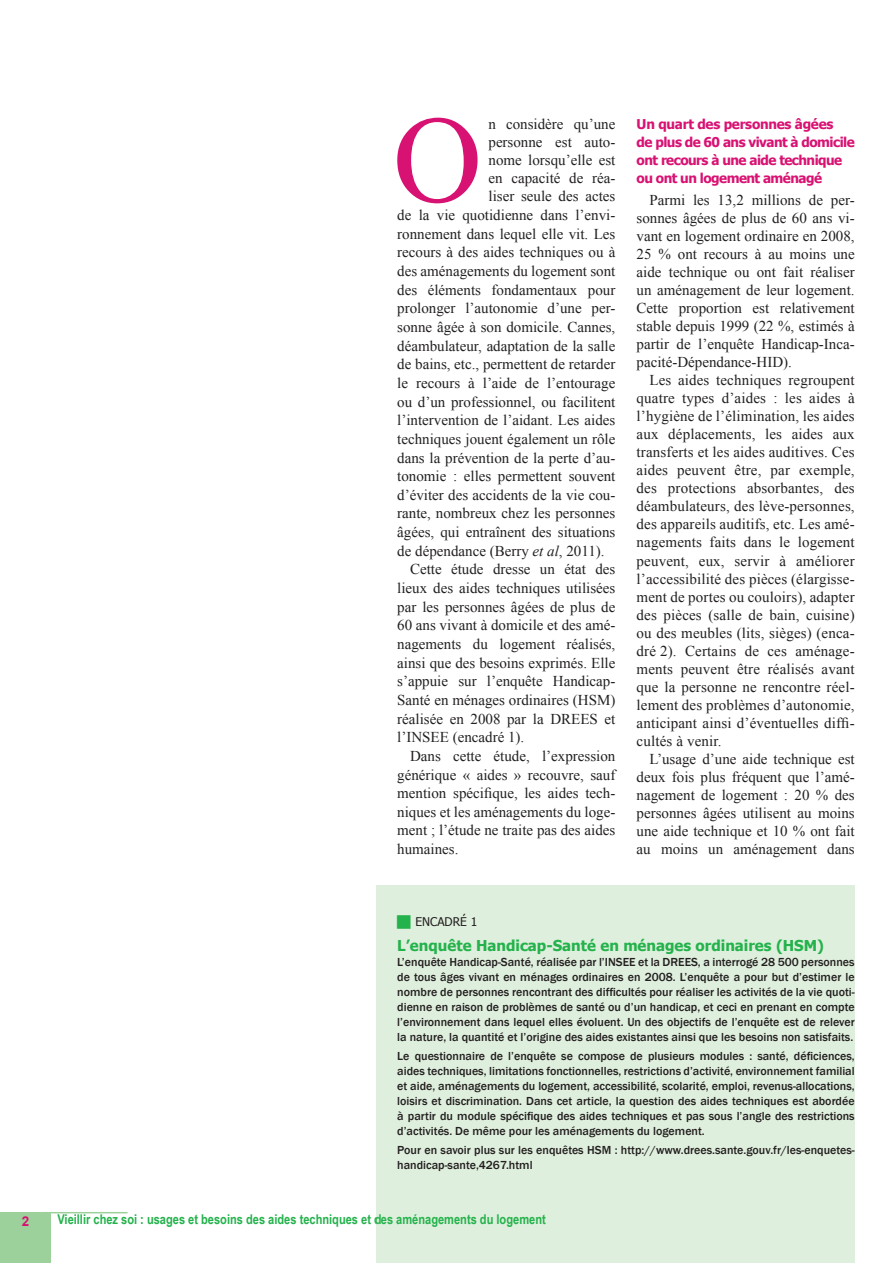
<style>
.page{position:relative;width:893px;height:1263px;background:#fff}
.page>*{position:absolute;margin:0;border:0;box-sizing:border-box;transform-origin:0 0}
.t1{font:123.75px "Times New Roman";color:#d81273}
.t2{font:15px/18px "Times New Roman";color:#231f20;text-align:justify}
.t3{font:700 15px "Tahoma";color:#23b24b}
.t4{font:700 13.5px/17.7px "Tahoma";letter-spacing:-.04em;color:#d81273}
.t5{font:700 13.5px "Arial Narrow";color:#23b24b}
.t6{font:700 13.5px "Arial";color:#d81273}
.t7{font:500 12px/15px "Franklin Gothic";color:#231f20;text-align:justify}
.t8{font:12px "Tahoma";color:#231f20}
.s1{font-style:italic}
</style>
<div class="page">
<div style="left:0;top:1212px;width:51px;height:51px;background:#9cd19c"></div>
<hr style="left:43px;top:1212px;width:85px;height:1px;background:#9cd19c">
<div style="left:376px;top:885px;width:479px;height:378px;background:#dfefdd"></div>
<h1 class="t1" style="left:393px;top:77px;width:91px">O</h1>
<p class="t2" style="left:488px;top:115px;width:128px">n considère qu’une</p>
<p class="t2" style="left:488px;top:133px;width:128px">personne est auto-</p>
<p class="t2" style="left:488px;top:151px;width:128px">nome lorsqu’elle est</p>
<p class="t2" style="left:488px;top:169px;width:128px">en capacité de réa-</p>
<p class="t2" style="left:488px;top:187px;width:128px">liser seule des actes</p>
<p class="t2" style="left:397px;top:206px;width:220px">de la vie quotidienne dans l’envi-</p>
<p class="t2" style="left:397px;top:224px;width:220px">ronnement dans lequel elle vit. Les</p>
<p class="t2" style="left:397px;top:243px;width:220px">recours à des aides techniques ou à</p>
<p class="t2" style="left:397px;top:262px;width:220px">des aménagements du logement sont</p>
<p class="t2" style="left:397px;top:280px;width:220px">des éléments fondamentaux pour</p>
<p class="t2" style="left:397px;top:299px;width:220px">prolonger l’autonomie d’une per-</p>
<p class="t2" style="left:397px;top:318px;width:220px">sonne âgée à son domicile. Cannes,</p>
<p class="t2" style="left:397px;top:336px;width:220px">déambulateur, adaptation de la salle</p>
<p class="t2" style="left:397px;top:355px;width:220px">de bains, etc., permettent de retarder</p>
<p class="t2" style="left:397px;top:374px;width:220px">le recours à l’aide de l’entourage</p>
<p class="t2" style="left:397px;top:392px;width:220px">ou d’un professionnel, ou facilitent</p>
<p class="t2" style="left:397px;top:411px;width:220px">l’intervention de l’aidant. Les aides</p>
<p class="t2" style="left:397px;top:430px;width:220px">techniques jouent également un rôle</p>
<p class="t2" style="left:397px;top:448px;width:220px">dans la prévention de la perte d’au-</p>
<p class="t2" style="left:397px;top:467px;width:220px">tonomie : elles permettent souvent</p>
<p class="t2" style="left:397px;top:486px;width:220px">d’éviter des accidents de la vie cou-</p>
<p class="t2" style="left:397px;top:504px;width:220px">rante, nombreux chez les personnes</p>
<p class="t2" style="left:397px;top:523px;width:220px">âgées, qui entraînent des situations</p>
<p class="t2" style="left:397px;top:541px;width:209px">de dépendance (Berry <span class="s1">et al</span>, 2011).</p>
<p class="t2" style="left:410px;top:560px;width:207px">Cette étude dresse un état des</p>
<p class="t2" style="left:397px;top:579px;width:220px">lieux des aides techniques utilisées</p>
<p class="t2" style="left:397px;top:597px;width:220px">par les personnes âgées de plus de</p>
<p class="t2" style="left:397px;top:616px;width:220px">60 ans vivant à domicile et des amé-</p>
<p class="t2" style="left:397px;top:635px;width:220px">nagements du logement réalisés,</p>
<p class="t2" style="left:397px;top:653px;width:220px">ainsi que des besoins exprimés. Elle</p>
<p class="t2" style="left:397px;top:672px;width:220px">s’appuie sur l’enquête Handicap-</p>
<p class="t2" style="left:397px;top:691px;width:220px">Santé en ménages ordinaires (HSM)</p>
<p class="t2" style="left:397px;top:709px;width:220px">réalisée en 2008 par la DREES et</p>
<p class="t2" style="left:397px;top:728px;width:129px">l’INSEE (encadré 1).</p>
<p class="t2" style="left:410px;top:747px;width:207px">Dans cette étude, l’expression</p>
<p class="t2" style="left:397px;top:765px;width:220px">générique « aides » recouvre, sauf</p>
<p class="t2" style="left:397px;top:784px;width:220px">mention spécifique, les aides tech-</p>
<p class="t2" style="left:397px;top:802px;width:220px">niques et les aménagements du loge-</p>
<p class="t2" style="left:397px;top:821px;width:220px">ment ; l’étude ne traite pas des aides</p>
<p class="t2" style="left:397px;top:840px;width:63px">humaines.</p>
<p class="t4" style="left:637px;top:115px;width:220px">Un quart des personnes âgées<br>de plus de 60 ans vivant à domicile ont recours à une aide technique ou ont un logement aménagé</p>
<p class="t2" style="left:637px;top:191px;width:220px;text-indent:13px">Parmi les 13,2 millions de per&shy;sonnes âgées de plus de 60 ans vi&shy;vant en logement ordinaire en 2008, 25 % ont recours à au moins une aide technique ou ont fait réaliser un aménagement de leur logement.<br>Cette proportion est relativement stable depuis 1999 (22 %, estimés à partir de l’enquête Handicap-Inca&shy;pacité-Dépendance-HID).</p>
<p class="t2" style="left:637px;top:371px;width:220px;text-indent:13px">Les aides techniques regroupent quatre types d’aides : les aides à l’hygiène de l’élimination, les aides aux déplacements, les aides aux transferts et les aides auditives. Ces aides peuvent être, par exemple, des protections absorbantes, des déambulateurs, des lève-personnes, des appareils auditifs, etc. Les amé&shy;nagements faits dans le logement peuvent, eux, servir à améliorer l’accessibilité des pièces (élargisse&shy;ment de portes ou couloirs), adapter des pièces (salle de bain, cuisine) ou des meubles (lits, sièges) (enca&shy;dré 2). Certains de ces aménage&shy;ments peuvent être réalisés avant que la personne ne rencontre réel&shy;lement des problèmes d’autonomie, anticipant ainsi d’éventuelles diffi&shy;cultés à venir.</p>
<p class="t2" style="left:637px;top:750px;width:220px;text-indent:13px">L’usage d’une aide technique est deux fois plus fréquent que l’amé&shy;nagement de logement : 20 % des personnes âgées utilisent au moins une aide technique et 10 % ont fait au moins un aménagement dans</p>
<p class="t8" style="left:415px;top:913px;width:63px">ENCADRÉ 1</p>
<p class="t3" style="left:397px;top:935px;width:428px">L’enquête Handicap-Santé en ménages ordinaires (HSM)</p>
<p class="t7" style="left:397px;top:954px;width:459px">L’enquête Handicap-Santé, réalisée par l’INSEE et la DREES, a interrogé 28 500 personnes de tous âges vivant en ménages ordinaires en 2008. L’enquête a pour but d’estimer le nombre de personnes rencontrant des difficultés pour réaliser les activités de la vie quoti&shy;dienne en raison de problèmes de santé ou d’un handicap, et ceci en prenant en compte l’environnement dans lequel elles évoluent. Un des objectifs de l’enquête est de relever la nature, la quantité et l’origine des aides existantes ainsi que les besoins non satisfaits.</p>
<p class="t7" style="left:397px;top:1049px;width:459px">Le questionnaire de l’enquête se compose de plusieurs modules : santé, déficiences, aides techniques, limitations fonctionnelles, restrictions d’activité, environnement familial et aide, aménagements du logement, accessibilité, scolarité, emploi, revenus-allocations, loisirs et discrimination. Dans cet article, la question des aides techniques est abordée à partir du module spécifique des aides techniques et pas sous l’angle des restrictions d’activités. De même pour les aménagements du logement.</p>
<p class="t7" style="left:397px;top:1143px;width:459px">Pour en savoir plus sur les enquêtes HSM : http://www.drees.sante.gouv.fr/les-enquetes&shy;handicap-sante,4267.html</p>
<p class="t6" style="left:22px;top:1212px;width:9px">2</p>
<p class="t5" style="left:57px;top:1209px;width:490px">Vieillir chez soi : usages et besoins des aides techniques et des aménagements du logement</p>
</div>
